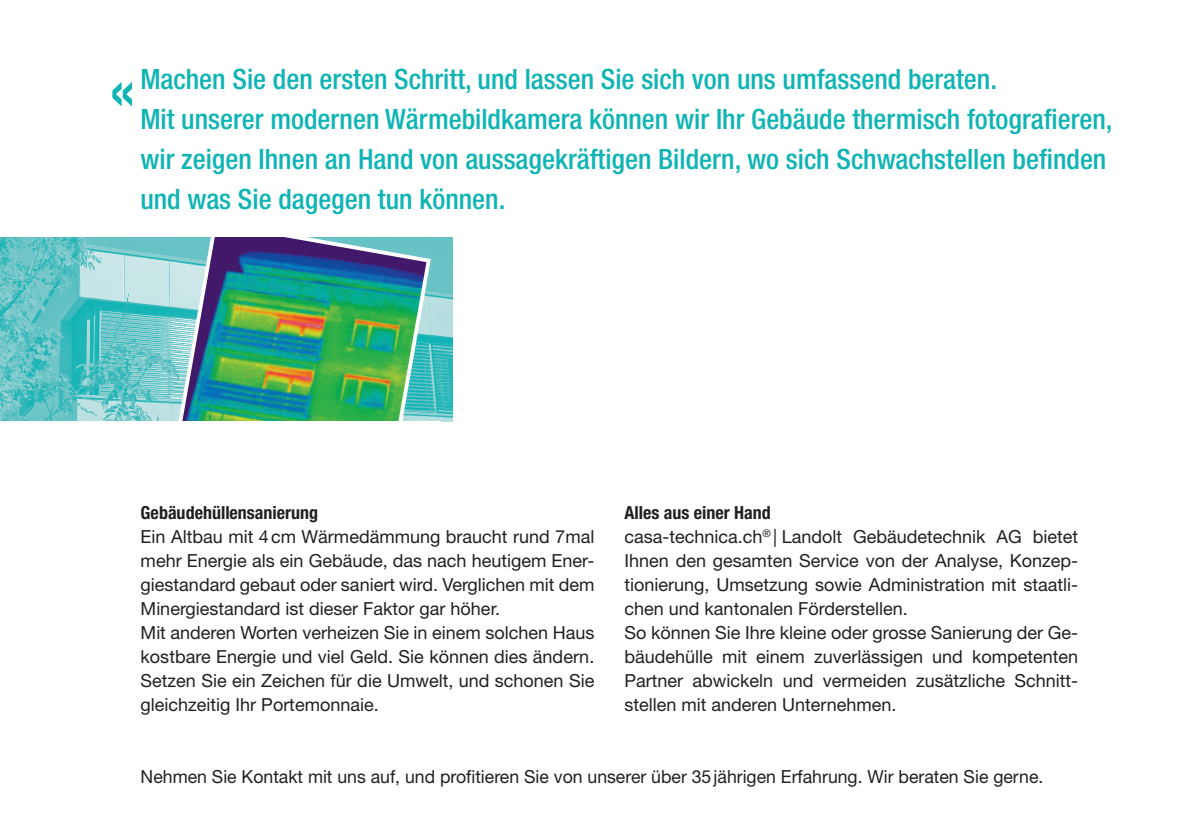
<style>
.page{position:relative;width:1191px;height:840px;background:#fff}
.page>*{position:absolute;margin:0;border:0;box-sizing:border-box;transform-origin:0 0}
.t1{font:500 condensed 64px "Helvetica Neue";color:#10b4b5}
.t2{font:500 condensed 28px/40px "Helvetica Neue";color:#10b4b5}
.t3{font:18px/24px "Helvetica Neue";color:#231f20}
.t4{font:700 condensed 18px "Helvetica Neue";color:#231f20}
.s1{font-weight:700;font-stretch:condensed}
</style>
<div class="page">
<img style="left:0;top:237px;width:452px;height:184px">
<img style="left:171px;top:237px;width:262px;height:184px">
<h1 class="t1" style="left:109px;top:52px;width:28px">«</h1>
<p class="t2" style="left:140px;top:59px;width:973px">Machen Sie den ersten Schritt, und lassen Sie sich von uns umfassend beraten.<br>Mit unserer modernen Wärmebildkamera können wir Ihr Gebäude thermisch fotografieren, wir zeigen Ihnen an Hand von aussagekräftigen Bildern, wo sich Schwachstellen befinden und was Sie dagegen tun können.</p>
<p class="t4" style="left:141px;top:501px;width:179px">Gebäudehüllensanierung</p>
<p class="t3" style="left:141px;top:524px;width:455px">Ein Altbau mit 4cm Wärmedämmung braucht rund 7mal mehr Energie als ein Gebäude, das nach heutigem Ener&shy;giestandard gebaut oder saniert wird. Verglichen mit dem Minergiestandard ist dieser Faktor gar höher.<br>Mit anderen Worten verheizen Sie in einem solchen Haus kostbare Energie und viel Geld. Sie können dies ändern.<br>Setzen Sie ein Zeichen für die Umwelt, und schonen Sie gleichzeitig Ihr Portemonnaie.</p>
<p class="t3" style="left:624px;top:500px;width:455px"><span class="s1">Alles aus einer Hand<br></span>casa-technica.ch<sup>®</sup> | Landolt Gebäudetechnik AG bietet Ihnen den gesamten Service von der Analyse, Konzep&shy;tionierung, Umsetzung sowie Administration mit staatli&shy;chen und kantonalen Förderstellen.<br>So können Sie Ihre kleine oder grosse Sanierung der Ge&shy;bäudehülle mit einem zuverlässigen und kompetenten Partner abwickeln und vermeiden zusätzliche Schnitt&shy;stellen mit anderen Unternehmen.</p>
<p class="t3" style="left:141px;top:764px;width:904px">Nehmen Sie Kontakt mit uns auf, und profitieren Sie von unserer über 35jährigen Erfahrung. Wir beraten Sie gerne.</p>
</div>
